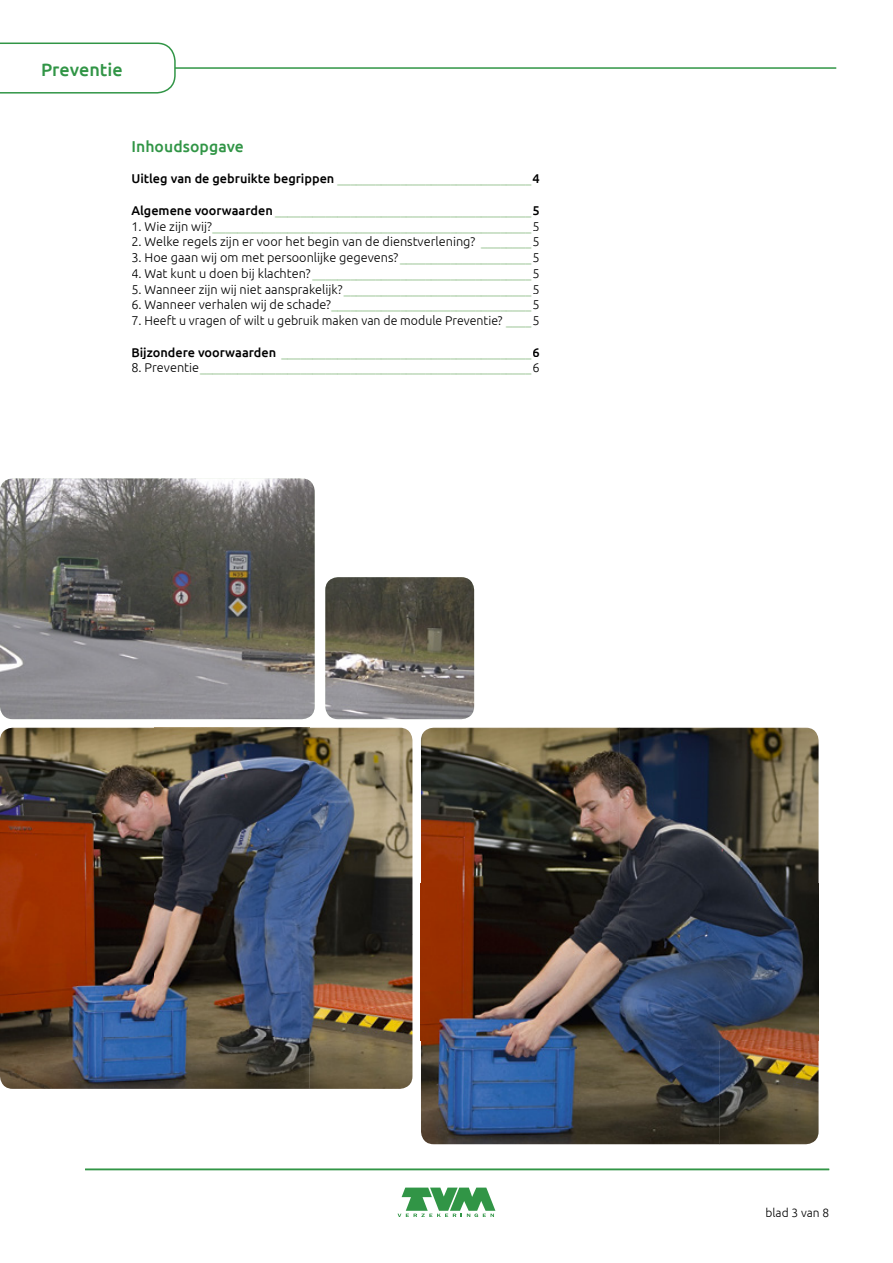
<style>
.page{position:relative;width:893px;height:1263px;background:#fff}
.page>*{position:absolute;margin:0;border:0;box-sizing:border-box;transform-origin:0 0}
.t1{font:500 18px "Ubuntu";color:#319546}
.t2{font:500 15.75px "Ubuntu";letter-spacing:.005em;color:#319546}
.t3{font:300 12.75px "Ubuntu";color:#8cbb85}
.t4{font:300 12.75px "Ubuntu";color:#000}
.t5{font:300 12px "Ubuntu";color:#000}
.s1{font-weight:500;color:#000}
.s2{color:#000}
.s3{color:#8cbb85}
</style>
<div class="page">
<img style="left:0;top:728px;width:412px;height:361px">
<img style="left:421px;top:728px;width:398px;height:416px">
<img style="left:0;top:478px;width:315px;height:241px">
<img style="left:325px;top:577px;width:149px;height:142px">
<svg style="left:398px;top:1187px;width:97px;height:30px"></svg>
<hr style="left:85px;top:1169px;width:744px;height:1px;background:#319546">
<hr style="left:92px;top:67px;width:744px;height:2px;background:#319546">
<svg style="left:0;top:42px;width:176px;height:52px"></svg>
<h1 class="t1" style="left:41px;top:58px;width:83px">Preventie</h1>
<p class="t2" style="left:131px;top:136px;width:114px">Inhoudsopgave</p>
<p class="t3" style="left:131px;top:171px;width:410px"><span class="s1">Uitleg van de gebruikte begrippen</span> _______________________________<span class="s1">4</span></p>
<p class="t3" style="left:131px;top:203px;width:410px"><span class="s1">Algemene voorwaarden</span> _________________________________________<span class="s1">5</span></p>
<p class="t3" style="left:131px;top:218px;width:410px"><span class="s2">1. Wie zijn wij?</span> ___________________________________________________<span class="s2">5</span></p>
<p class="t4" style="left:131px;top:234px;width:410px">2. Welke regels zijn er voor het begin van de dienstverlening? <span class="s3">________</span>5</p>
<p class="t4" style="left:131px;top:250px;width:410px">3. Hoe gaan wij om met persoonlijke gegevens? <span class="s3">_____________________</span>5</p>
<p class="t3" style="left:131px;top:266px;width:410px"><span class="s2">4. Wat kunt u doen bij klachten?</span> ___________________________________<span class="s2">5</span></p>
<p class="t4" style="left:131px;top:281px;width:410px">5. Wanneer zijn wij niet aansprakelijk? <span class="s3">______________________________</span>5</p>
<p class="t3" style="left:131px;top:297px;width:410px"><span class="s2">6. Wanneer verhalen wij de schade?</span> ________________________________<span class="s2">5</span></p>
<p class="t4" style="left:131px;top:313px;width:410px">7. Heeft u vragen of wilt u gebruik maken van de module Preventie? <span class="s3">____</span>5</p>
<p class="t3" style="left:131px;top:344px;width:410px"><span class="s1">Bijzondere voorwaarden</span> ________________________________________<span class="s1">6</span></p>
<p class="t3" style="left:131px;top:360px;width:410px"><span class="s2">8. Preventie</span> _____________________________________________________<span class="s2">6</span></p>
<p class="t5" style="left:766px;top:1205px;width:65px">blad 3 van 8</p>
</div>
